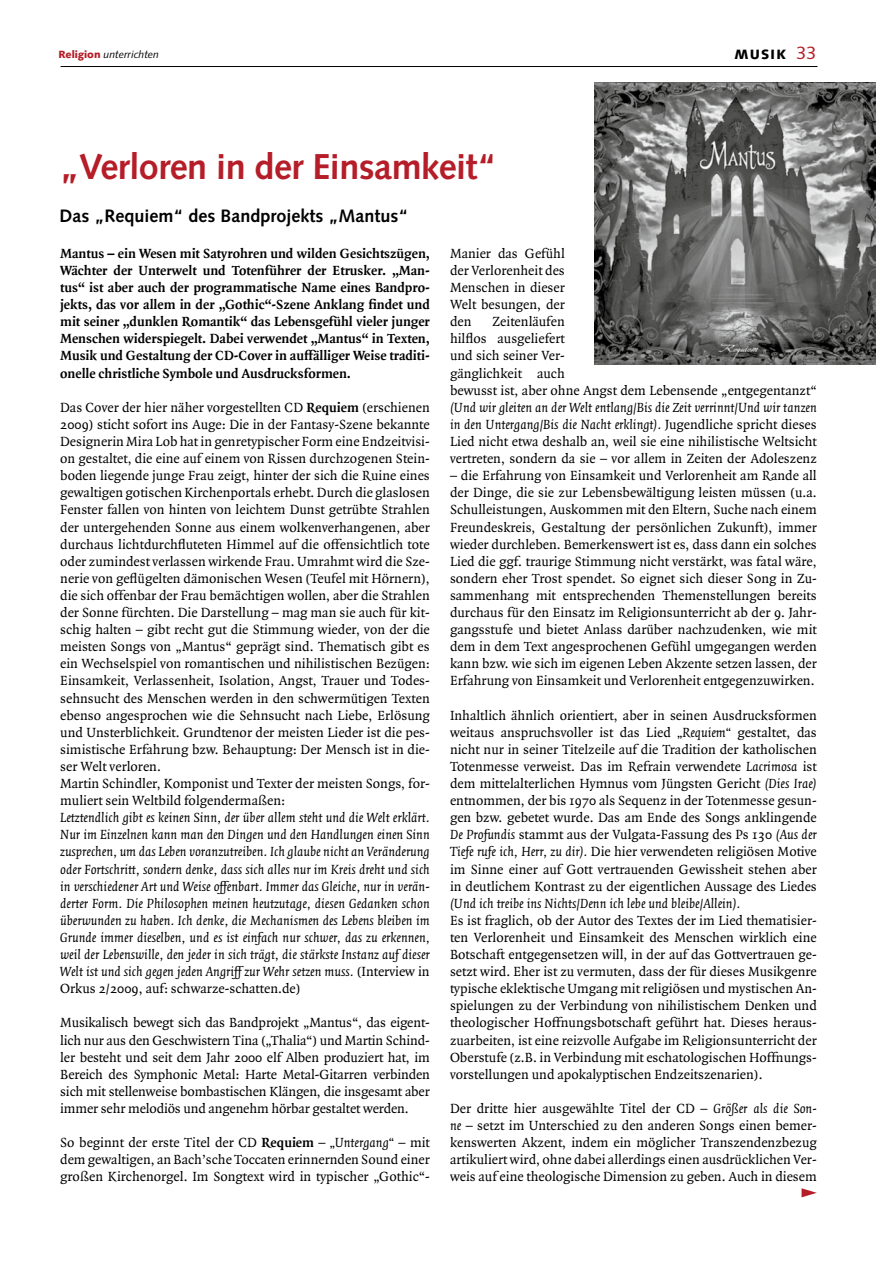
<style>
.page{position:relative;width:893px;height:1263px;background:#fff}
.page>*{position:absolute;margin:0;border:0;box-sizing:border-box;transform-origin:0 0}
.t1{font:700 36px "Syntax";letter-spacing:-.015em;color:#b51d28}
.t2{font:700 18px "Syntax";color:#000}
.t3{font:14.25px/17.1px "Quadraat";color:#000;text-align:justify}
.t4{font:italic 14.25px/17.1px "Quadraat";color:#000;text-align:justify}
.t5{font:700 14.25px/17.1px "Quadraat";color:#000;text-align:justify}
.t6{font:900 13.5px "Syntax";color:#000}
.t7{font:italic 10.5px "Syntax";color:#000}
.s1{font-weight:900;font-style:normal;color:#b51d28}
.s2{font-weight:400;font-size:18px;color:#b51d28}
.s3{font-weight:700}
.s4{font-style:normal}
.s5{font-style:italic}
</style>
<div class="page">
<hr style="left:61px;top:66px;width:756px;height:1px;background:#000">
<img style="left:595px;top:83px;width:281px;height:281px">
<svg style="left:801px;top:1188px;width:16px;height:9px"></svg>
<p class="t7" style="left:58px;top:49px;width:102px"><span class="s1">Religion</span> unterrichten</p>
<p class="t6" style="left:734px;top:46px;width:84px">MUSIK <span class="s2">33</span></p>
<h1 class="t1" style="left:60px;top:146px;width:439px">„Verloren in der Einsamkeit“</h1>
<p class="t2" style="left:60px;top:205px;width:350px">Das „Requiem“ des Bandprojekts „Mantus“</p>
<p class="t5" style="left:60px;top:245px;width:371px">Mantus – ein Wesen mit Satyrohren und wilden Gesichtszügen, Wächter der Unterwelt und Totenführer der Etrusker. „Man&shy;tus“ ist aber auch der programmatische Name eines Bandpro&shy;jekts, das vor allem in der „Gothic“-Szene Anklang findet und mit seiner „dunklen Romantik“ das Lebensgefühl vieler junger Menschen widerspiegelt. Dabei verwendet „Mantus“ in Texten, Musik und Gestaltung der CD-Cover in auffälliger Weise traditi&shy;onelle christliche Symbole und Ausdrucksformen.</p>
<p class="t3" style="left:60px;top:399px;width:371px;text-align:left">Das Cover der hier näher vorgestellten CD <span class="s3">Requiem</span> (erschienen 2009) sticht sofort ins Auge: Die in der Fantasy-Szene bekannte Designerin Mira Lob hat in genretypischer Form eine Endzeitvisi&shy;on gestaltet, die eine auf einem von Rissen durchzogenen Stein&shy;boden liegende junge Frau zeigt, hinter der sich die Ruine eines gewaltigen gotischen Kirchenportals erhebt. Durch die glaslosen Fenster fallen von hinten von leichtem Dunst getrübte Strahlen der untergehenden Sonne aus einem wolkenverhangenen, aber durchaus lichtdurchfluteten Himmel auf die offensichtlich tote oder zumindest verlassen wirkende Frau. Umrahmt wird die Sze&shy;nerie von geflügelten dämonischen Wesen (Teufel mit Hörnern), die sich offenbar der Frau bemächtigen wollen, aber die Strahlen der Sonne fürchten. Die Darstellung – mag man sie auch für kit&shy;schig halten – gibt recht gut die Stimmung wieder, von der die meisten Songs von „Mantus“ geprägt sind. Thematisch gibt es ein Wechselspiel von romantischen und nihilistischen Bezügen:<br>Einsamkeit, Verlassenheit, Isolation, Angst, Trauer und Todes&shy;sehnsucht des Menschen werden in den schwermütigen Texten ebenso angesprochen wie die Sehnsucht nach Liebe, Erlösung und Unsterblichkeit. Grundtenor der meisten Lieder ist die pes&shy;simistische Erfahrung bzw. Behauptung: Der Mensch ist in die&shy;ser Welt verloren.<br>Martin Schindler, Komponist und Texter der meisten Songs, for&shy;muliert sein Weltbild folgendermaßen:</p>
<p class="t4" style="left:60px;top:809px;width:371px">Letztendlich gibt es keinen Sinn, der über allem steht und die Welt erklärt.<br>Nur im Einzelnen kann man den Dingen und den Handlungen einen Sinn zusprechen, um das Leben voranzutreiben. Ich glaube nicht an Veränderung oder Fortschritt, sondern denke, dass sich alles nur im Kreis dreht und sich in verschiedener Art und Weise offenbart. Immer das Gleiche, nur in verän&shy;derter Form. Die Philosophen meinen heutzutage, diesen Gedanken schon überwunden zu haben. Ich denke, die Mechanismen des Lebens bleiben im Grunde immer dieselben, und es ist einfach nur schwer, das zu erkennen, weil der Lebenswille, den jeder in sich trägt, die stärkste Instanz auf dieser Welt ist und sich gegen jeden Angriff zur Wehr setzen muss. <span class="s4">(Interview in Orkus 2/2009, auf: schwarze-schatten.de)</span></p>
<p class="t3" style="left:60px;top:1015px;width:371px">Musikalisch bewegt sich das Bandprojekt „Mantus“, das eigent&shy;lich nur aus den Geschwistern Tina („Thalia“) und Martin Schind&shy;ler besteht und seit dem Jahr 2000 elf Alben produziert hat, im Bereich des Symphonic Metal: Harte Metal-Gitarren verbinden sich mit stellenweise bombastischen Klängen, die insgesamt aber immer sehr melodiös und angenehm hörbar gestaltet werden.</p>
<p class="t3" style="left:60px;top:1134px;width:371px">So beginnt der erste Titel der CD <span class="s3">Requiem</span> – <span class="s5">„Untergang“</span> – mit dem gewaltigen, an Bach’sche Toccaten erinnernden Sound einer großen Kirchenorgel. Im Songtext wird in typischer „Gothic“-</p>
<p class="t3" style="left:450px;top:245px;width:116px">Manier das Gefühl der Verlorenheit des Menschen in dieser Welt besungen, der den</p>
<p class="t3" style="left:450px;top:314px;width:368px;text-align:left;text-indent:43px">Zeitenläufen<br>hilflos ausgeliefert<br>und sich seiner Ver-<br>gänglichkeit auch<br>bewusst ist, aber ohne Angst dem Lebensende „entgegentanzt“</p>
<p class="t3" style="left:450px;top:399px;width:368px"><span class="s5">(Und wir gleiten an der Welt entlang/Bis die Zeit verrinnt/Und wir tanzen in den Untergang/Bis die Nacht erklingt).</span> Jugendliche spricht dieses Lied nicht etwa deshalb an, weil sie eine nihilistische Weltsicht vertreten, sondern da sie – vor allem in Zeiten der Adoleszenz</p>
<p class="t3" style="left:450px;top:467px;width:368px">– die Erfahrung von Einsamkeit und Verlorenheit am Rande all der Dinge, die sie zur Lebensbewältigung leisten müssen (u.a.<br>Schulleistungen, Auskommen mit den Eltern, Suche nach einem Freundeskreis, Gestaltung der persönlichen Zukunft), immer wieder durchleben. Bemerkenswert ist es, dass dann ein solches Lied die ggf. traurige Stimmung nicht verstärkt, was fatal wäre, sondern eher Trost spendet. So eignet sich dieser Song in Zu&shy;sammenhang mit entsprechenden Themenstellungen bereits durchaus für den Einsatz im Religionsunterricht ab der 9. Jahr&shy;gangsstufe und bietet Anlass darüber nachzudenken, wie mit dem in dem Text angesprochenen Gefühl umgegangen werden kann bzw. wie sich im eigenen Leben Akzente setzen lassen, der Erfahrung von Einsamkeit und Verlorenheit entgegenzuwirken.</p>
<p class="t3" style="left:450px;top:707px;width:368px">Inhaltlich ähnlich orientiert, aber in seinen Ausdrucksformen weitaus anspruchsvoller ist das Lied <span class="s5">„Requiem“</span> gestaltet, das nicht nur in seiner Titelzeile auf die Tradition der katholischen Totenmesse verweist. Das im Refrain verwendete <span class="s5">Lacrimosa</span> ist dem mittelalterlichen Hymnus vom Jüngsten Gericht <span class="s5">(Dies Irae) </span>entnommen, der bis 1970 als Sequenz in der Totenmesse gesun&shy;gen bzw. gebetet wurde. Das am Ende des Songs anklingende <span class="s5">De Profundis</span> stammt aus der Vulgata-Fassung des Ps 130 <span class="s5">(Aus der Tiefe rufe ich, Herr, zu dir).</span> Die hier verwendeten religiösen Motive im Sinne einer auf Gott vertrauenden Gewissheit stehen aber in deutlichem Kontrast zu der eigentlichen Aussage des Liedes</p>
<p class="t4" style="left:450px;top:895px;width:292px">(Und ich treibe ins Nichts/Denn ich lebe und bleibe/Allein).</p>
<p class="t3" style="left:450px;top:912px;width:368px">Es ist fraglich, ob der Autor des Textes der im Lied thematisier&shy;ten Verlorenheit und Einsamkeit des Menschen wirklich eine Botschaft entgegensetzen will, in der auf das Gottvertrauen ge&shy;setzt wird. Eher ist zu vermuten, dass der für dieses Musikgenre typische eklektische Umgang mit religiösen und mystischen An&shy;spielungen zu der Verbindung von nihilistischem Denken und theologischer Hoffnungsbotschaft geführt hat. Dieses heraus&shy;zuarbeiten, ist eine reizvolle Aufgabe im Religionsunterricht der Oberstufe (z.B. in Verbindung mit eschatologischen Hoffnungs&shy;vorstellungen und apokalyptischen Endzeitszenarien).</p>
<p class="t3" style="left:450px;top:1100px;width:368px">Der dritte hier ausgewählte Titel der CD – <span class="s5">Größer als die Son&shy;ne</span> – setzt im Unterschied zu den anderen Songs einen bemer&shy;kenswerten Akzent, indem ein möglicher Transzendenzbezug artikuliert wird, ohne dabei allerdings einen ausdrücklichen Ver&shy;weis auf eine theologische Dimension zu geben. Auch in diesem</p>
</div>
